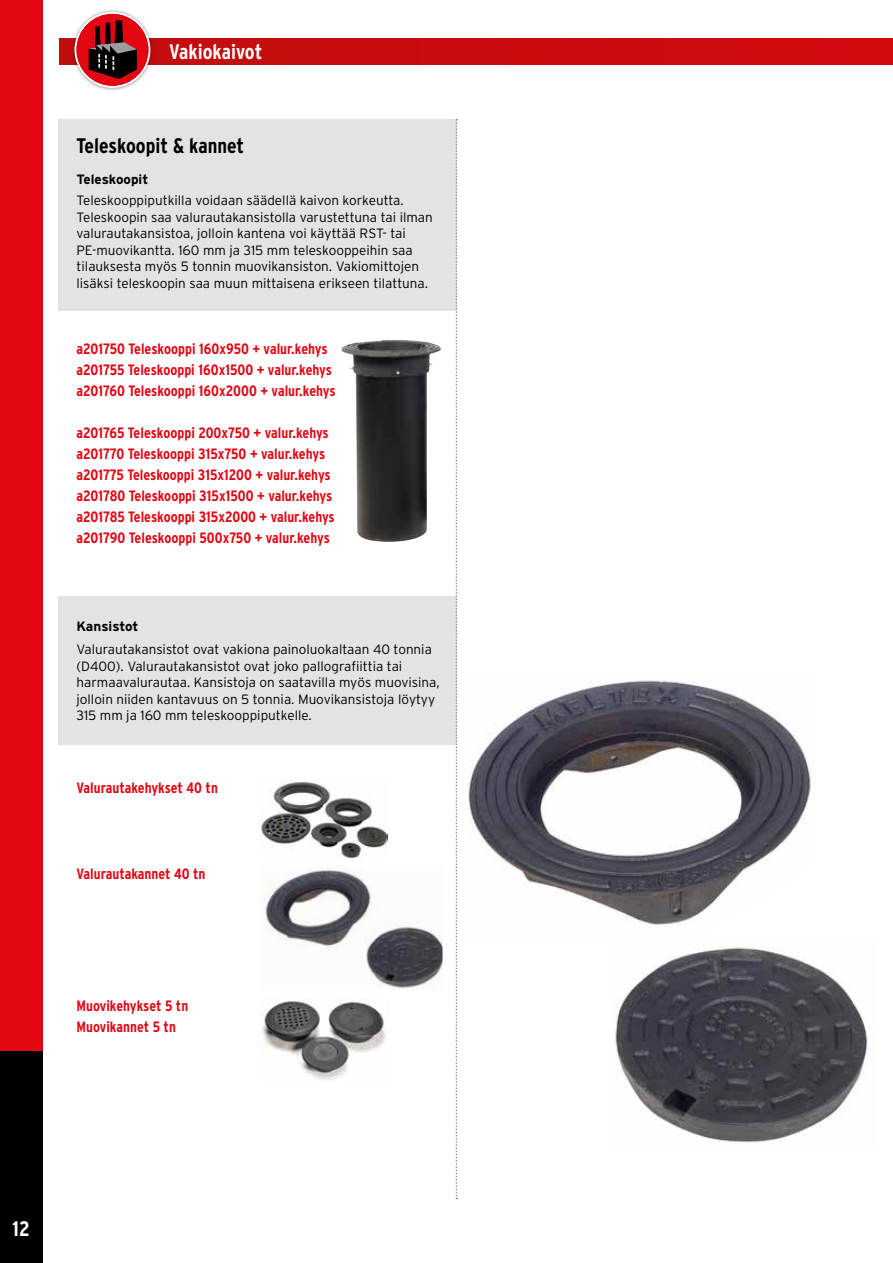
<style>
.page{position:relative;width:893px;height:1263px;background:#fff}
.page>*{position:absolute;margin:0;border:0;box-sizing:border-box;transform-origin:0 0}
.t1{font:700 condensed 21px "Interstate";color:#000}
.t2{font:700 condensed 21px "Interstate";color:#fff}
.t3{font:700 condensed 15px/21.1px "Interstate";color:#e30613}
.t4{font:300 13.5px/16.5px "Interstate";color:#000}
.t5{font:700 13.5px "Interstate";color:#000}
</style>
<div class="page">
<div style="left:0;top:1050px;width:43px;height:213px;background:#000"></div>
<div style="left:0;top:0;width:43px;height:1050px;background:#e30613"></div>
<div style="left:60px;top:39px;width:833px;height:25px;background:#ca0c0f"></div>
<div style="left:59px;top:119px;width:398px;height:191px;background:#e3e3e3"></div>
<div style="left:59px;top:596px;width:398px;height:149px;background:#e3e3e3"></div>
<svg style="left:456px;top:119px;width:1px;height:1080px"></svg>
<img style="left:260px;top:781px;width:127px;height:77px">
<img style="left:262px;top:869px;width:181px;height:120px">
<img style="left:260px;top:999px;width:127px;height:81px">
<img style="left:70px;top:10px;width:85px;height:80px">
<svg style="left:74px;top:12px;width:76px;height:76px"></svg>
<img style="left:341px;top:340px;width:100px;height:202px">
<img style="left:468px;top:680px;width:343px;height:248px">
<img style="left:615px;top:947px;width:253px;height:196px">
<h1 class="t2" style="left:169px;top:39px;width:95px">Vakiokaivot</h1>
<h1 class="t1" style="left:77px;top:133px;width:169px">Teleskoopit &amp; kannet</h1>
<p class="t5" style="left:77px;top:171px;width:73px">Teleskoopit</p>
<p class="t4" style="left:77px;top:192px;width:358px">Teleskooppiputkilla voidaan säädellä kaivon korkeutta.<br>Teleskoopin saa valurautakansistolla varustettuna tai ilman valurautakansistoa, jolloin kantena voi käyttää RST- tai PE-muovikantta. 160 mm ja 315 mm teleskooppeihin saa tilauksesta myös 5 tonnin muovikansiston. Vakiomittojen lisäksi teleskoopin saa muun mittaisena erikseen tilattuna.</p>
<p class="t3" style="left:77px;top:338px;width:261px">a201750 Teleskooppi 160x950 + valur.kehys a201755 Teleskooppi 160x1500 + valur.kehys a201760 Teleskooppi 160x2000 + valur.kehys</p>
<p class="t3" style="left:77px;top:422px;width:260px">a201765 Teleskooppi 200x750 + valur.kehys a201770 Teleskooppi 315x750 + valur.kehys a201775 Teleskooppi 315x1200 + valur.kehys a201780 Teleskooppi 315x1500 + valur.kehys a201785 Teleskooppi 315x2000 + valur.kehys a201790 Teleskooppi 500x750 + valur.kehys</p>
<p class="t5" style="left:77px;top:618px;width:64px">Kansistot</p>
<p class="t4" style="left:77px;top:641px;width:365px">Valurautakansistot ovat vakiona painoluokaltaan 40 tonnia (D400). Valurautakansistot ovat joko pallografiittia tai harmaavalurautaa. Kansistoja on saatavilla myös muovisina, jolloin niiden kantavuus on 5 tonnia. Muovikansistoja löytyy 315 mm ja 160 mm teleskooppiputkelle.</p>
<p class="t3" style="left:77px;top:777px;width:143px">Valurautakehykset 40 tn</p>
<p class="t3" style="left:77px;top:863px;width:130px">Valurautakannet 40 tn</p>
<p class="t3" style="left:77px;top:994px;width:113px">Muovikehykset 5 tn<br>Muovikannet 5 tn</p>
<h1 class="t2" style="left:12px;top:1216px;width:19px">12</h1>
</div>
